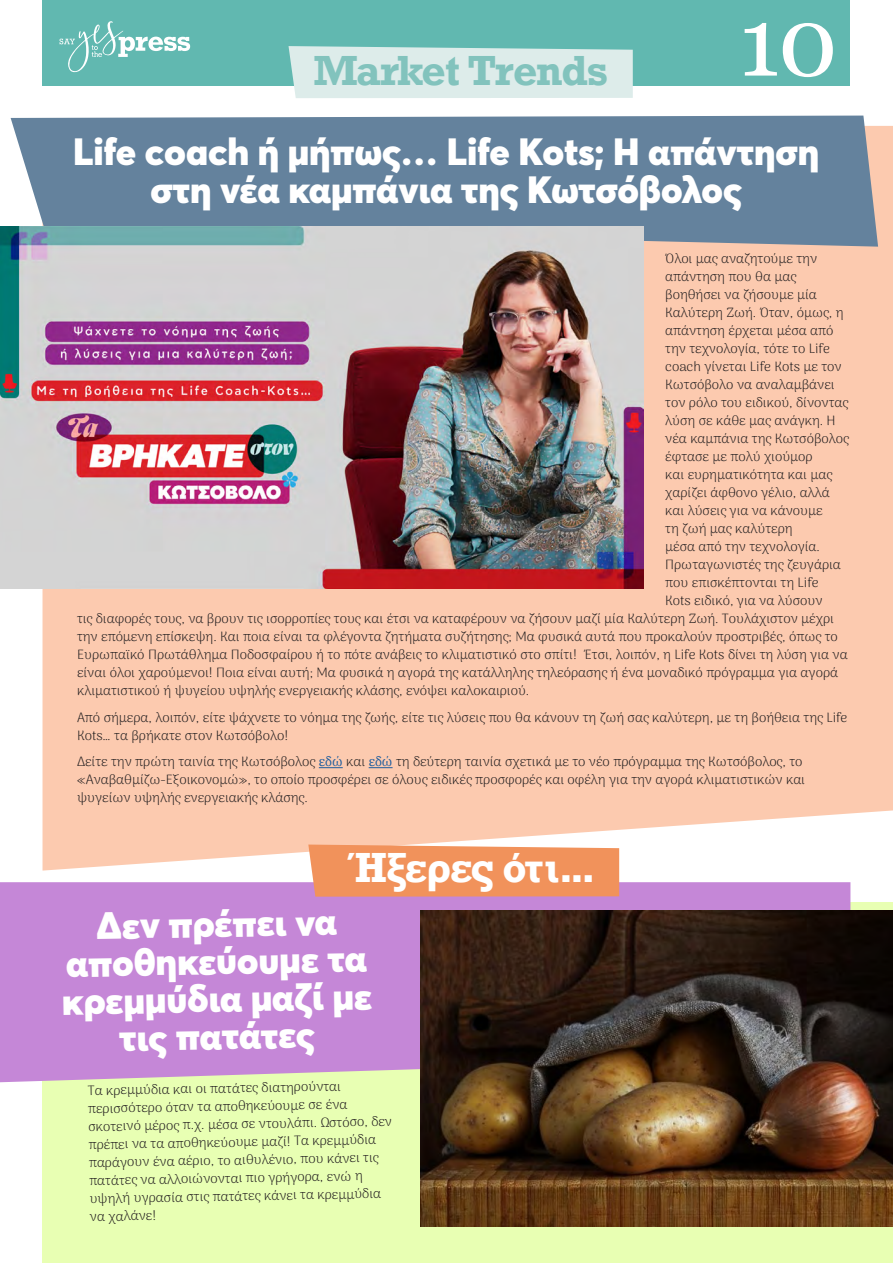
<style>
.page{position:relative;width:893px;height:1263px;background:#fff}
.page>*{position:absolute;margin:0;border:0;box-sizing:border-box;transform-origin:0 0}
.t1{font:97.5px "Georgia";color:#fff}
.t2{font:700 39.6px "Rockwell";letter-spacing:-.02em;color:#fff}
.t3{font:700 39.6px "Rockwell";letter-spacing:-.035em;color:#82c3bd}
.t4{font:900 37.5px/37.5px "Averta";color:#fff;text-align:center}
.t5{font:100 13.5px/18px "Arima";color:#231f20}
.s1{color:#215e9e}
</style>
<div class="page">
<div style="left:43px;top:0;width:807px;height:85px;background:#61b8b0"></div>
<svg style="left:60px;top:21px;width:130px;height:51px"></svg>
<div style="left:43px;top:126px;width:850px;height:744px;background:#fccaaf"></div>
<div style="left:43px;top:902px;width:850px;height:361px;background:#e8ffb3"></div>
<div style="left:11px;top:116px;width:867px;height:131px;background:#64829d"></div>
<svg style="left:319px;top:767px;width:24px;height:1px"></svg>
<svg style="left:369px;top:767px;width:24px;height:1px"></svg>
<div style="left:0;top:882px;width:850px;height:200px;background:#c587d7"></div>
<svg style="left:308px;top:844px;width:311px;height:53px;background:#f19764"></svg>
<div style="left:288px;top:46px;width:345px;height:52px;background:#ddecea"></div>
<img style="left:420px;top:910px;width:473px;height:317px">
<img style="left:0;top:227px;width:644px;height:362px">
<h2 class="t3" style="left:313px;top:45px;width:296px">Market Trends</h2>
<h1 class="t1" style="left:738px;top:-29px;width:101px">10</h1>
<h3 class="t4" style="left:73px;top:132px;width:747px">Life coach ή μήπως… Life Kots; Η απάντηση στη νέα καμπάνια της Κωτσόβολος</h3>
<p class="t5" style="left:665px;top:250px;width:153px">Όλοι μας αναζητούμε την</p>
<p class="t5" style="left:665px;top:268px;width:133px">απάντηση που θα μας</p>
<p class="t5" style="left:665px;top:286px;width:153px">βοηθήσει να ζήσουμε μία</p>
<p class="t5" style="left:665px;top:304px;width:180px">Καλύτερη Ζωή. Όταν, όμως, η</p>
<p class="t5" style="left:665px;top:322px;width:170px">απάντηση έρχεται μέσα από</p>
<p class="t5" style="left:665px;top:340px;width:166px">την τεχνολογία, τότε το Life</p>
<p class="t5" style="left:665px;top:358px;width:178px">coach γίνεται Life Kots με τον</p>
<p class="t5" style="left:665px;top:376px;width:171px">Κωτσόβολο να αναλαμβάνει</p>
<p class="t5" style="left:665px;top:394px;width:185px">τον ρόλο του ειδικού, δίνοντας</p>
<p class="t5" style="left:665px;top:412px;width:172px">λύση σε κάθε μας ανάγκη. Η</p>
<p class="t5" style="left:665px;top:430px;width:185px">νέα καμπάνια της Κωτσόβολος</p>
<p class="t5" style="left:665px;top:448px;width:149px">έφτασε με πολύ χιούμορ</p>
<p class="t5" style="left:665px;top:466px;width:168px">και ευρηματικότητα και μας</p>
<p class="t5" style="left:665px;top:484px;width:166px">χαρίζει άφθονο γέλιο, αλλά</p>
<p class="t5" style="left:665px;top:502px;width:159px">και λύσεις για να κάνουμε</p>
<p class="t5" style="left:665px;top:520px;width:129px">τη ζωή μας καλύτερη</p>
<p class="t5" style="left:665px;top:537px;width:156px">μέσα από την τεχνολογία.</p>
<p class="t5" style="left:665px;top:555px;width:177px">Πρωταγωνιστές της ζευγάρια</p>
<p class="t5" style="left:665px;top:573px;width:155px">που επισκέπτονται τη Life</p>
<p class="t5" style="left:665px;top:591px;width:159px">Kots ειδικό, για να λύσουν</p>
<p class="t5" style="left:77px;top:609px;width:758px">τις διαφορές τους, να βρουν τις ισορροπίες τους και έτσι να καταφέρουν να ζήσουν μαζί μία Καλύτερη Ζωή. Τουλάχιστον μέχρι</p>
<p class="t5" style="left:77px;top:627px;width:762px">την επόμενη επίσκεψη. Και ποια είναι τα φλέγοντα ζητήματα συζήτησης; Μα φυσικά αυτά που προκαλούν προστριβές, όπως το</p>
<p class="t5" style="left:77px;top:645px;width:772px">Ευρωπαϊκό Πρωτάθλημα Ποδοσφαίρου ή το πότε ανάβεις το κλιματιστικό στο σπίτι! Έτσι, λοιπόν, η Life Kots δίνει τη λύση για να</p>
<p class="t5" style="left:77px;top:663px;width:762px">είναι όλοι χαρούμενοι! Ποια είναι αυτή; Μα φυσικά η αγορά της κατάλληλης τηλεόρασης ή ένα μοναδικό πρόγραμμα για αγορά</p>
<p class="t5" style="left:77px;top:681px;width:454px">κλιματιστικού ή ψυγείου υψηλής ενεργειακής κλάσης, ενόψει καλοκαιριού.</p>
<p class="t5" style="left:77px;top:708px;width:772px">Από σήμερα, λοιπόν, είτε ψάχνετε το νόημα της ζωής, είτε τις λύσεις που θα κάνουν τη ζωή σας καλύτερη, με τη βοήθεια της Life<br>Kots… τα βρήκατε στον Κωτσόβολο!</p>
<p class="t5" style="left:77px;top:753px;width:729px">Δείτε την πρώτη ταινία της Κωτσόβολος <span class="s1">εδώ</span> και <span class="s1">εδώ</span> τη δεύτερη ταινία σχετικά με το νέο πρόγραμμα της Κωτσόβολος, το «Αναβαθμίζω-Εξοικονομώ», το οποίο προσφέρει σε όλους ειδικές προσφορές και οφέλη για την αγορά κλιματιστικών και ψυγείων υψηλής ενεργειακής κλάσης.</p>
<h2 class="t2" style="left:347px;top:842px;width:250px">Ήξερες ότι...</h2>
<h3 class="t4" style="left:60px;top:907px;width:312px;rotate:-1deg">Δεν πρέπει να αποθηκεύουμε τα κρεμμύδια μαζί με τις πατάτες</h3>
<p class="t5" style="left:88px;top:1081px;width:305px;rotate:-1deg">Τα κρεμμύδια και οι πατάτες διατηρούνται περισσότερο όταν τα αποθηκεύουμε σε ένα σκοτεινό μέρος π.χ. μέσα σε ντουλάπι. Ωστόσο, δεν πρέπει να τα αποθηκεύουμε μαζί! Τα κρεμμύδια παράγουν ένα αέριο, το αιθυλένιο, που κάνει τις πατάτες να αλλοιώνονται πιο γρήγορα, ενώ η υψηλή υγρασία στις πατάτες κάνει τα κρεμμύδια να χαλάνε!</p>
</div>
